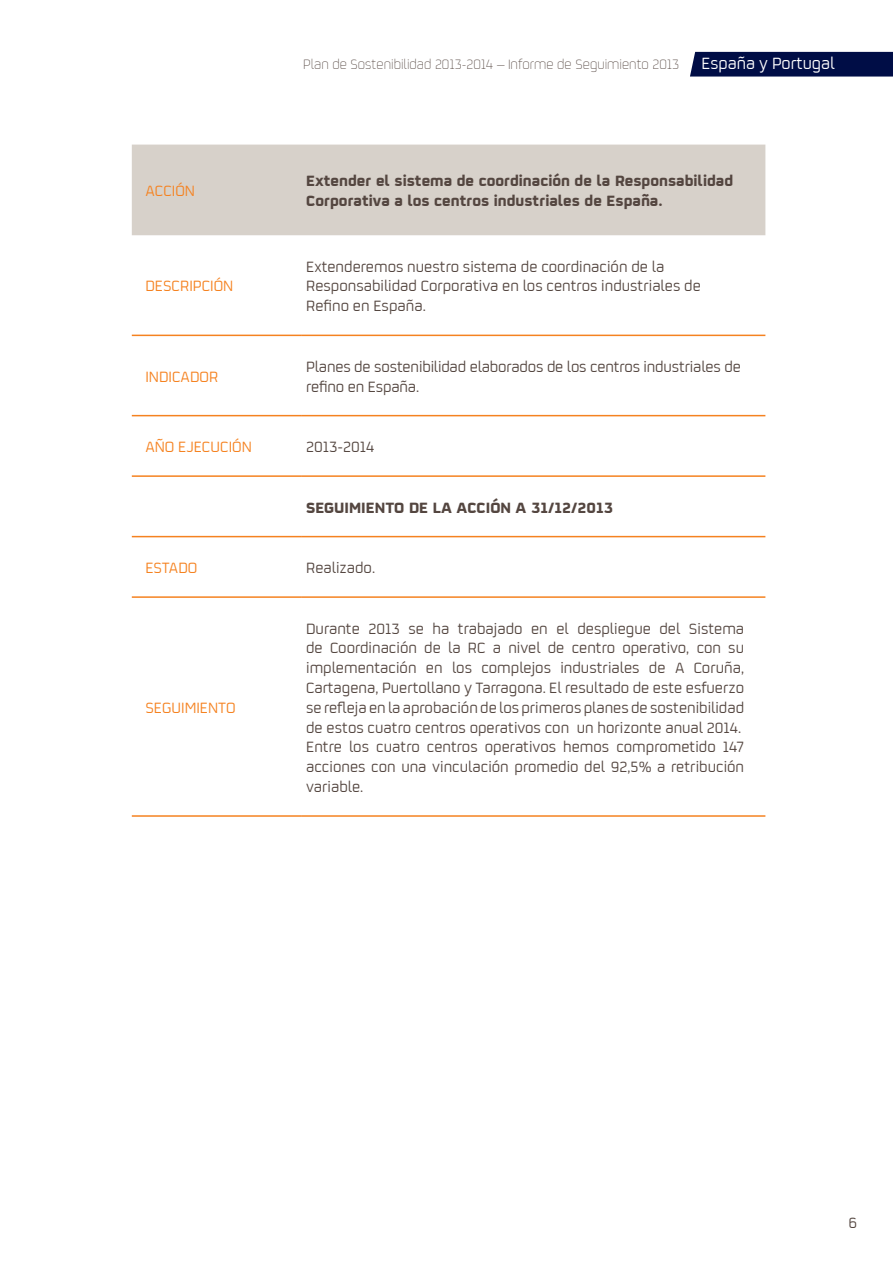
<style>
.page{position:relative;width:893px;height:1263px;background:#fff}
.page>*{position:absolute;margin:0;border:0;box-sizing:border-box;transform-origin:0 0}
.t1{font:16.5px/19.8px "Repsol";color:#544640}
.t2{font:700 16.5px/19.8px "Repsol";color:#544640}
.t3{font:16.5px "Repsol";color:#f58220}
.t4{font:300 15px "Repsol";color:#544640}
.s1{font-weight:400;font-size:18px;color:#fff}
</style>
<div class="page">
<div style="left:690px;top:52px;width:203px;height:25px;background:#000d46"></div>
<div style="left:132px;top:145px;width:633px;height:90px;background:#d7d1ca"></div>
<hr style="left:132px;top:335px;width:170px;height:1px;background:#f58220">
<hr style="left:302px;top:335px;width:463px;height:1px;background:#f58220">
<hr style="left:132px;top:415px;width:170px;height:1px;background:#f58220">
<hr style="left:302px;top:415px;width:463px;height:1px;background:#f58220">
<hr style="left:132px;top:475px;width:170px;height:2px;background:#f58220">
<hr style="left:302px;top:475px;width:463px;height:2px;background:#f58220">
<hr style="left:132px;top:536px;width:170px;height:1px;background:#f58220">
<hr style="left:302px;top:536px;width:463px;height:1px;background:#f58220">
<hr style="left:132px;top:596px;width:170px;height:2px;background:#f58220">
<hr style="left:302px;top:596px;width:463px;height:2px;background:#f58220">
<hr style="left:132px;top:815px;width:170px;height:2px;background:#f58220">
<hr style="left:302px;top:815px;width:463px;height:2px;background:#f58220">
<p class="t4" style="left:303px;top:54px;width:533px">Plan de Sostenibilidad 2013-2014 – Informe de Seguimiento 2013 <span class="s1">España y Portugal</span></p>
<p class="t3" style="left:145px;top:180px;width:51px">ACCIÓN</p>
<p class="t2" style="left:306px;top:169px;width:429px">Extender el sistema de coordinación de la Responsabilidad<br>Corporativa a los centros industriales de España.</p>
<p class="t3" style="left:145px;top:275px;width:90px">DESCRIPCIÓN</p>
<p class="t1" style="left:306px;top:255px;width:396px">Extenderemos nuestro sistema de coordinación de la<br>Responsabilidad Corporativa en los centros industriales de<br>Refino en España.</p>
<p class="t3" style="left:145px;top:365px;width:74px">INDICADOR</p>
<p class="t1" style="left:306px;top:356px;width:436px">Planes de sostenibilidad elaborados de los centros industriales de refino en España.</p>
<p class="t3" style="left:145px;top:435px;width:108px">AÑO EJECUCIÓN</p>
<p class="t1" style="left:306px;top:436px;width:70px">2013-2014</p>
<p class="t2" style="left:306px;top:495px;width:308px">SEGUIMIENTO DE LA ACCIÓN A 31/12/2013</p>
<p class="t3" style="left:145px;top:556px;width:53px">ESTADO</p>
<p class="t1" style="left:306px;top:557px;width:71px">Realizado.</p>
<p class="t3" style="left:145px;top:696px;width:92px">SEGUIMIENTO</p>
<p class="t1" style="left:306px;top:617px;width:440px;text-align:justify">Durante 2013 se ha trabajado en el despliegue del Sistema de Coordinación de la RC a nivel de centro operativo, con su implementación en los complejos industriales de A Coruña, Cartagena, Puertollano y Tarragona. El resultado de este esfuerzo se refleja en la aprobación de los primeros planes de sostenibilidad de estos cuatro centros operativos con un horizonte anual 2014.</p>
<p class="t1" style="left:306px;top:736px;width:439px;text-align:justify">Entre los cuatro centros operativos hemos comprometido 147 acciones con una vinculación promedio del 92,5% a retribución variable.</p>
<p class="t1" style="left:848px;top:1211px;width:10px">6</p>
</div>
